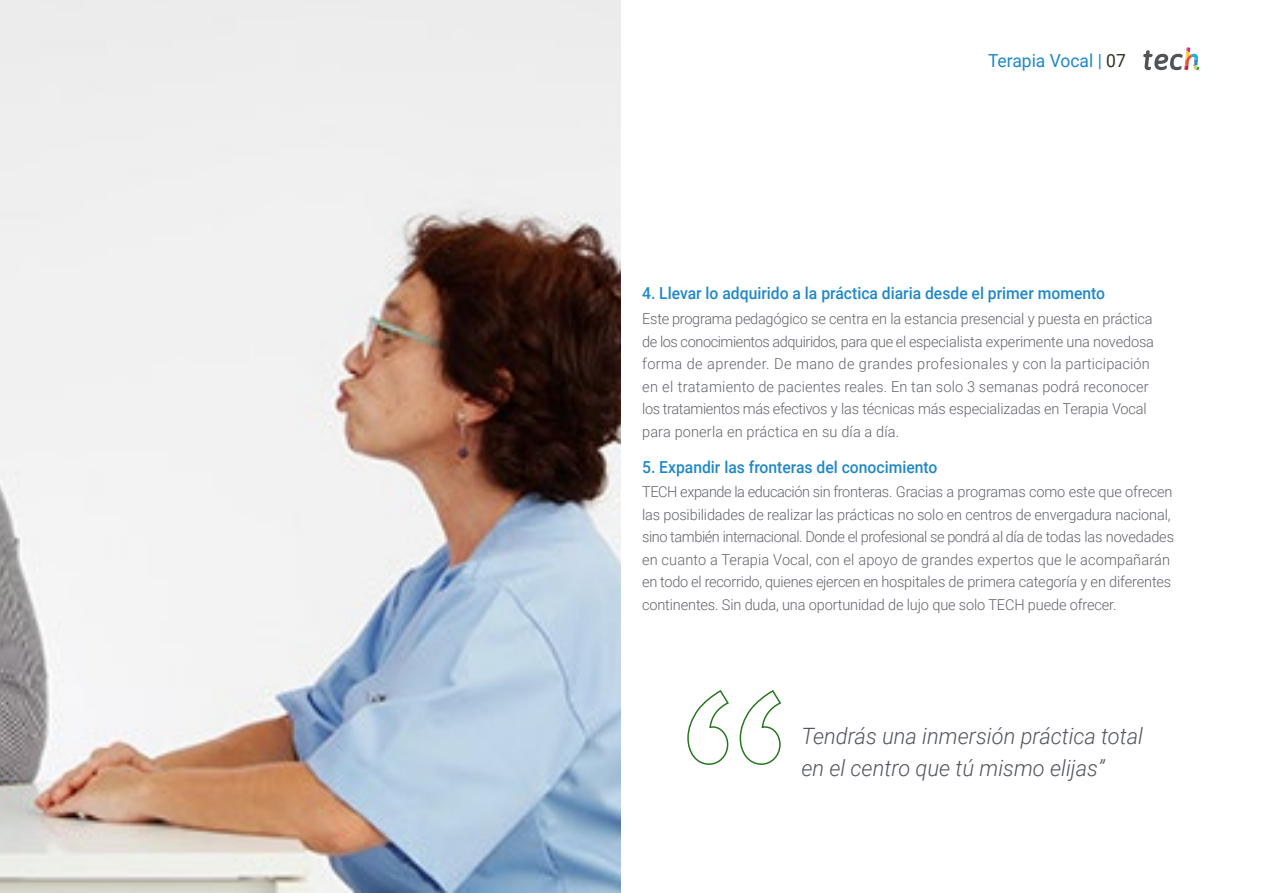
<style>
.page{position:relative;width:1263px;height:893px;background:#fff}
.page>*{position:absolute;margin:0;border:0;box-sizing:border-box;transform-origin:0 0}
.t1{font:italic 300 22.5px/31.5px "Roboto";color:#52555b}
.t2{font:18px "Roboto";color:#2088c5}
.t3{font:500 16.5px "Roboto";color:#2088c5;scale:.95 1}
.t4{font:300 15px/22.5px "Roboto";letter-spacing:-.01em;color:#61646a}
.s1{color:#312e20}
</style>
<div class="page">
<svg style="left:1143px;top:47px;width:56px;height:24px"></svg>
<img style="left:0;top:0;width:621px;height:893px">
<svg style="left:687px;top:690px;width:95px;height:75px"></svg>
<p class="t2" style="left:988px;top:48px;width:139px">Terapia Vocal | <span class="s1">07</span></p>
<p class="t3" style="left:642px;top:282px;width:489px">4. Llevar lo adquirido a la práctica diaria desde el primer momento</p>
<p class="t4" style="left:642px;top:307px;width:513px">Este programa pedagógico se centra en la estancia presencial y puesta en práctica de los conocimientos adquiridos, para que el especialista experimente una novedosa forma de aprender. De mano de grandes profesionales y con la participación en el tratamiento de pacientes reales. En tan solo 3 semanas podrá reconocer los tratamientos más efectivos y las técnicas más especializadas en Terapia Vocal para ponerla en práctica en su día a día.</p>
<p class="t3" style="left:642px;top:455px;width:312px">5. Expandir las fronteras del conocimiento</p>
<p class="t4" style="left:642px;top:480px;width:533px">TECH expande la educación sin fronteras. Gracias a programas como este que ofrecen las posibilidades de realizar las prácticas no solo en centros de envergadura nacional, sino también internacional. Donde el profesional se pondrá al día de todas las novedades en cuanto a Terapia Vocal, con el apoyo de grandes expertos que le acompañarán en todo el recorrido, quienes ejercen en hospitales de primera categoría y en diferentes continentes. Sin duda, una oportunidad de lujo que solo TECH puede ofrecer.</p>
<h1 class="t1" style="left:801px;top:720px;width:343px">Tendrás una inmersión práctica total en el centro que tú mismo elijas”</h1>
</div>
